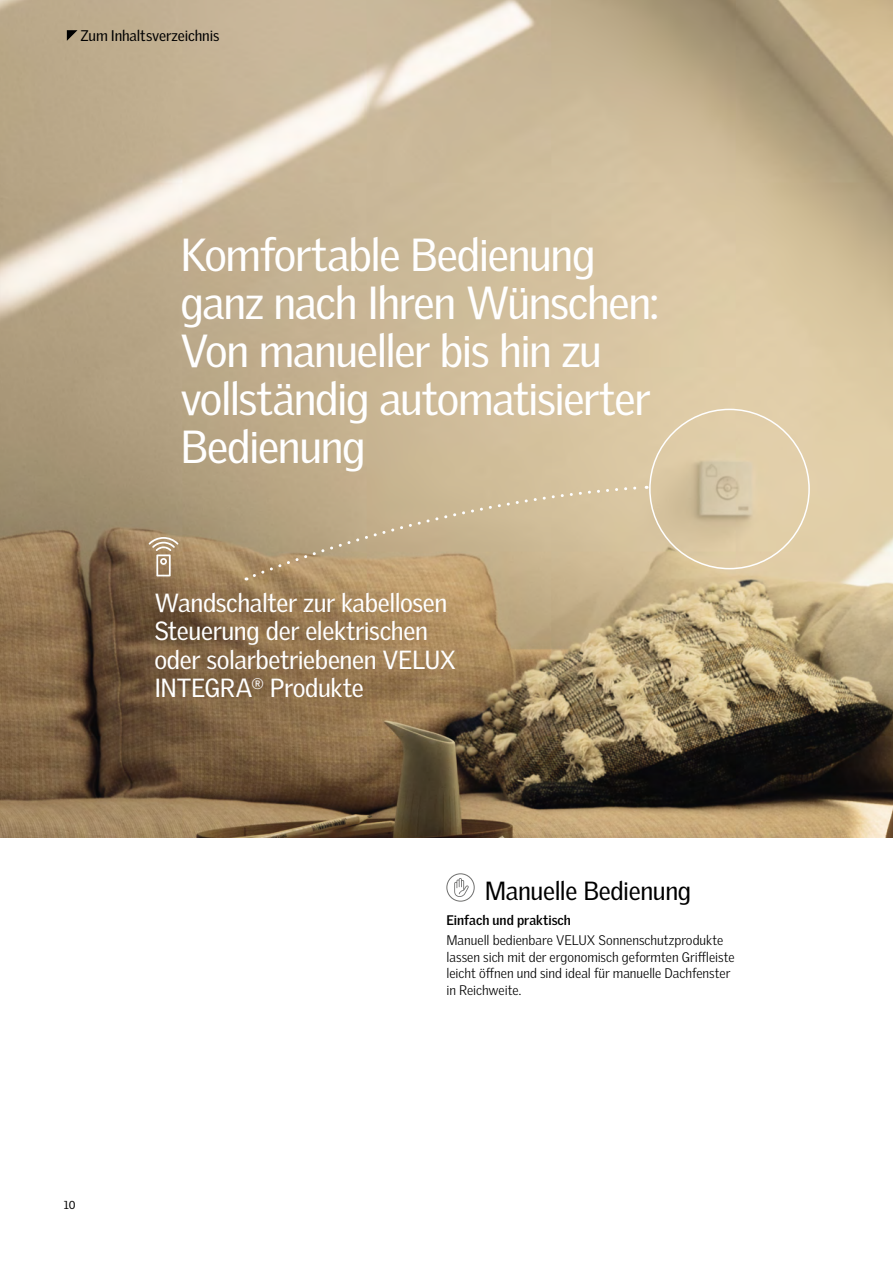
<style>
.page{position:relative;width:893px;height:1263px;background:#fff}
.page>*{position:absolute;margin:0;border:0;box-sizing:border-box;transform-origin:0 0}
.t1{font:45px/48px "Velux Gothic";letter-spacing:-.03em;color:#fff}
.t2{font:25.5px/28.5px "Velux Gothic";letter-spacing:-.015em;color:#fff}
.t3{font:25.5px "Velux Gothic";letter-spacing:-.015em;color:#000}
.t4{font:15px "Velux Gothic";letter-spacing:-.01em;color:#000}
.t5{font:300 13.5px/16.5px "Velux Gothic";color:#000}
.t6{font:700 13.5px "Velux Gothic";color:#000}
.t7{font:11.25px "Velux Gothic";color:#000}
</style>
<div class="page">
<img style="left:0;top:55px;width:893px;height:783px">
<svg style="left:149px;top:537px;width:29px;height:39px"></svg>
<svg style="left:246px;top:484px;width:401px;height:96px;background:#c5b08b"></svg>
<svg style="left:447px;top:874px;width:27px;height:27px"></svg>
<svg style="left:454px;top:878px;width:15px;height:19px"></svg>
<div style="left:446px;top:873px;width:29px;height:28px;border:1px solid #6f6f6e;border-radius:50%"></div>
<svg style="left:0;top:0;width:893px;height:55px;background:#c2b193"></svg>
<svg style="left:67px;top:30px;width:10px;height:11px"></svg>
<p class="t4" style="left:80px;top:27px;width:140px">Zum Inhaltsverzeichnis</p>
<h1 class="t1" style="left:180px;top:230px;width:480px">Komfortable Bedienung ganz nach Ihren Wünschen:<br>Von manueller bis hin zu vollständig automatisierter<br>Bedienung</h1>
<h2 class="t2" style="left:154px;top:588px;width:303px">Wandschalter zur kabellosen<br>Steuerung der elektrischen oder solarbetriebenen VELUX<br>INTEGRA<sup>®</sup> Produkte</h2>
<p class="t7" style="left:64px;top:1198px;width:13px">10</p>
<h2 class="t3" style="left:485px;top:875px;width:208px">Manuelle Bedienung</h2>
<p class="t6" style="left:446px;top:911px;width:126px">Einfach und praktisch</p>
<p class="t5" style="left:446px;top:932px;width:290px">Manuell bedienbare VELUX Sonnenschutzprodukte lassen sich mit der ergonomisch geformten Griffleiste leicht öffnen und sind ideal für manuelle Dachfenster in Reichweite.</p>
</div>
